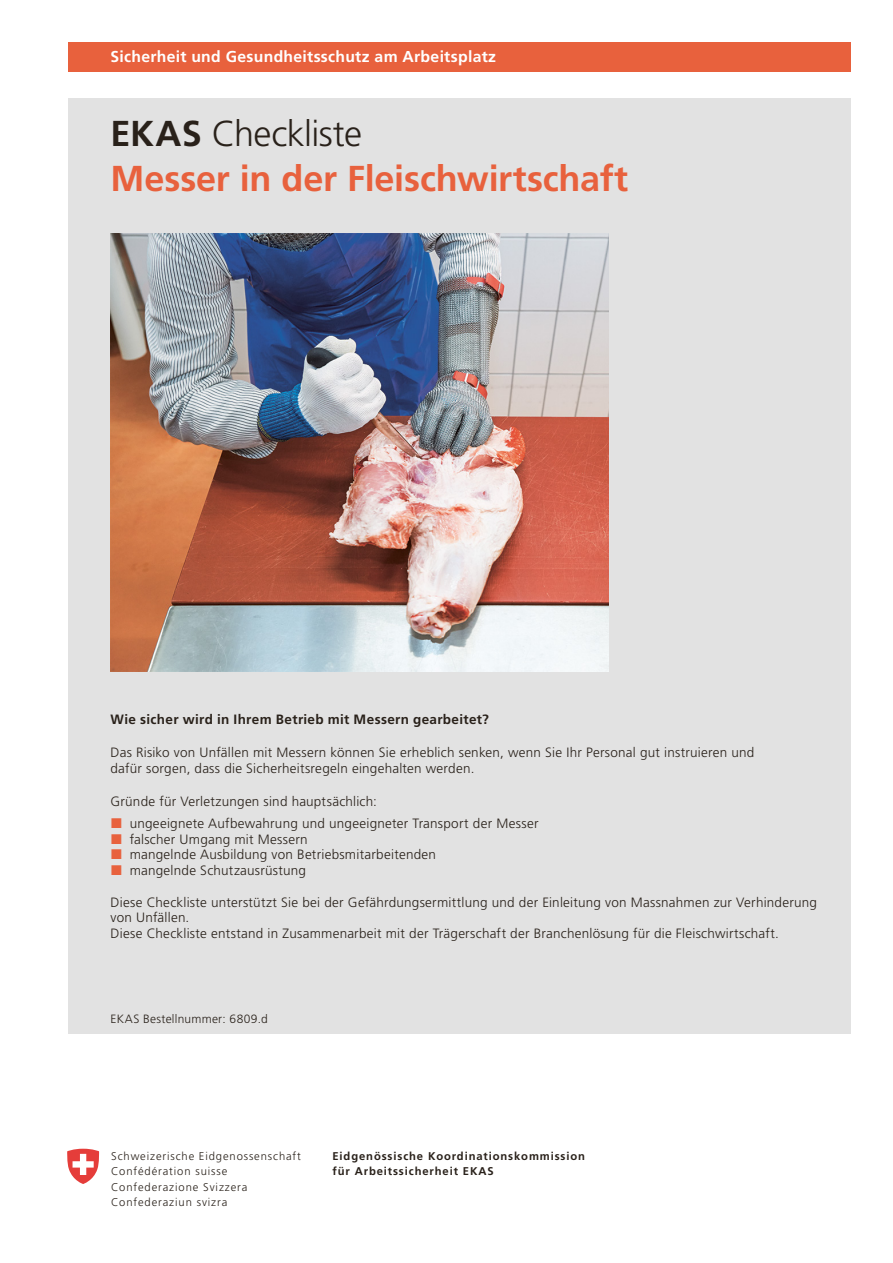
<style>
.page{position:relative;width:893px;height:1263px;background:#fff}
.page>*{position:absolute;margin:0;border:0;box-sizing:border-box;transform-origin:0 0}
.t1{font:700 36px/45px "Frutiger LT Std";letter-spacing:-.005em;color:#e8613d}
.t2{font:700 15.75px "Frutiger LT Std";letter-spacing:.02em;color:#fff}
.t3{font:300 13.5px/15.8px "Frutiger LT Std";letter-spacing:.015em;color:#29211a}
.t4{font:700 13.5px "Frutiger LT Std";letter-spacing:.025em;color:#29211a}
.t5{font:300 12px "Frutiger LT Std";letter-spacing:.025em;color:#29211a}
.t6{font:300 11.25px/15.5px "Frutiger";letter-spacing:.08em;color:#29211a}
.t7{font:700 11.25px/15.5px "Frutiger";letter-spacing:.08em;color:#29211a}
.s1{color:#29211a}
.s2{font-weight:300;color:#29211a}
</style>
<div class="page">
<div style="left:68px;top:98px;width:782px;height:935px;background:#e2e2e2"></div>
<img style="left:111px;top:233px;width:497px;height:438px">
<div style="left:68px;top:43px;width:782px;height:29px;background:#e8613d"></div>
<svg style="left:67px;top:1149px;width:33px;height:35px"></svg>
<p class="t2" style="left:111px;top:47px;width:387px">Sicherheit und Gesundheitsschutz am Arbeitsplatz</p>
<h1 class="t1" style="left:111px;top:111px;width:519px"><span class="s1">EKAS</span> <span class="s2">Checkliste<br></span>Messer in der Fleischwirtschaft</h1>
<p class="t4" style="left:111px;top:712px;width:380px">Wie sicher wird in Ihrem Betrieb mit Messern gearbeitet?</p>
<p class="t3" style="left:111px;top:745px;width:645px">Das Risiko von Unfällen mit Messern können Sie erheblich senken, wenn Sie Ihr Personal gut instruieren und dafür sorgen, dass die Sicherheitsregeln eingehalten werden.</p>
<p class="t3" style="left:130px;top:790px;width:410px;line-height:22.2px;text-indent:-19px">Gründe für Verletzungen sind hauptsächlich:<br>ungeeignete Aufbewahrung und ungeeigneter Transport der Messer</p>
<p class="t3" style="left:130px;top:831px;width:308px">falscher Umgang mit Messern<br>mangelnde Ausbildung von Betriebsmitarbeitenden mangelnde Schutzausrüstung</p>
<p class="t3" style="left:111px;top:894px;width:708px">Diese Checkliste unterstützt Sie bei der Gefährdungsermittlung und der Einleitung von Massnahmen zur Verhinderung von Unfällen.<br>Diese Checkliste entstand in Zusammenarbeit mit der Trägerschaft der Branchenlösung für die Fleischwirtschaft.</p>
<p class="t5" style="left:111px;top:1012px;width:159px">EKAS Bestellnummer: 6809.d</p>
<p class="t6" style="left:111px;top:1148px;width:191px">Schweizerische Eidgenossenschaft<br>Confédération suisse<br>Confederazione Svizzera<br>Confederaziun svizra</p>
<p class="t7" style="left:332px;top:1148px;width:254px">Eidgenössische Koordinationskommission für Arbeitssicherheit EKAS</p>
</div>
